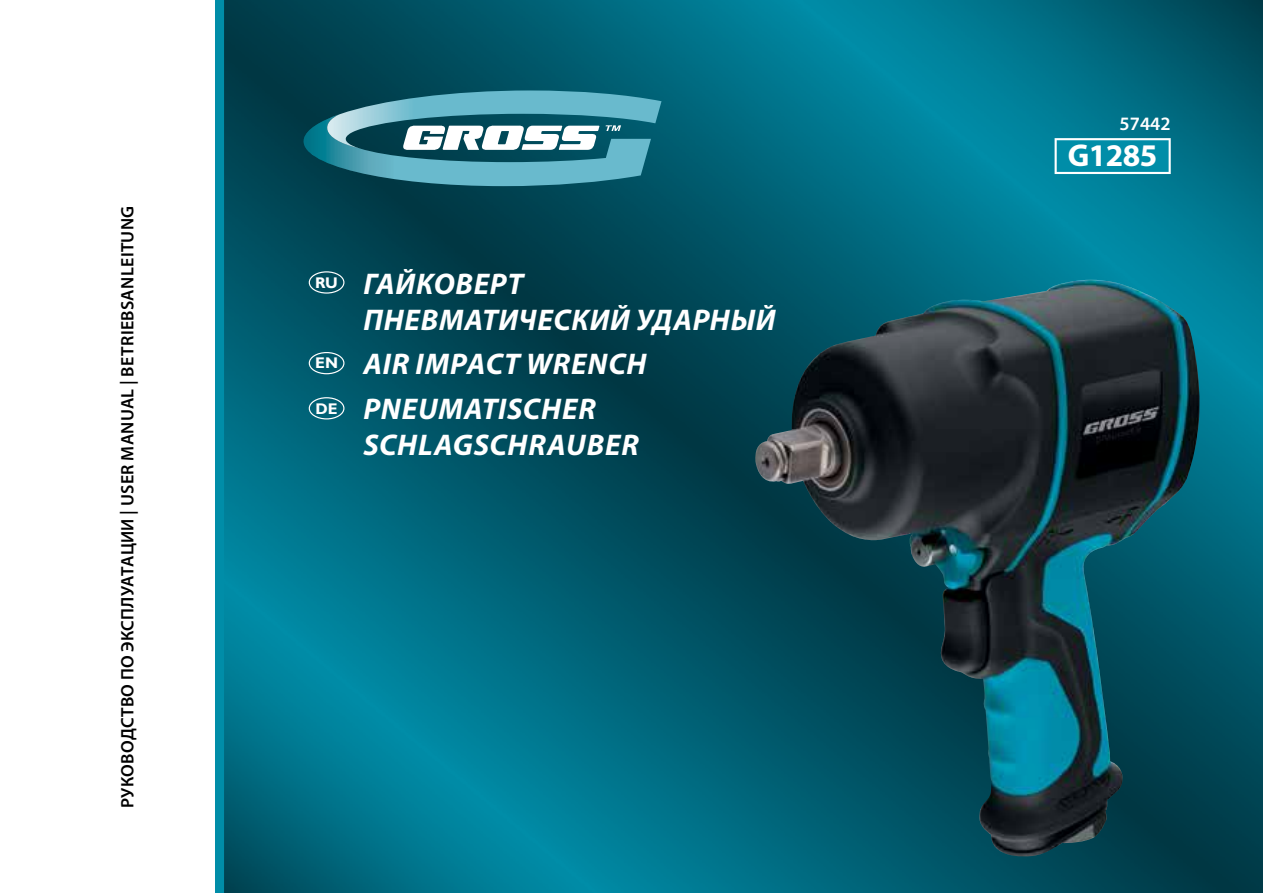
<style>
.page{position:relative;width:1263px;height:893px;background:#fff}
.page>*{position:absolute;margin:0;border:0;box-sizing:border-box;transform-origin:0 0}
.t1{font:700 31.8px "Myriad Pro";letter-spacing:-.02em;color:#fff}
.t2{font:italic 700 30px/36px "Myriad Pro";letter-spacing:.025em;color:#fff}
.t3{font:600 18.9px "Myriad Pro";letter-spacing:.005em;color:#fff}
.t4{font:600 18px "Myriad Pro";letter-spacing:.015em;color:#000}
.t5{font:700 15.3px "Gill Sans";color:#fff}
</style>
<div class="page">
<img style="left:224px;top:0;width:976px;height:893px">
<div style="left:215px;top:0;width:9px;height:893px;background:#008da8"></div>
<svg style="left:297px;top:90px;width:364px;height:96px;background:#4b8e9d"></svg>
<svg style="left:1054px;top:138px;width:117px;height:36px;background:#259db4"></svg>
<img style="left:1200px;top:0;width:63px;height:893px">
<img style="left:755px;top:280px;width:446px;height:579px">
<div style="left:309px;top:397px;width:35px;height:22px;border:1px solid #fff;border-radius:50%"></div>
<div style="left:309px;top:352px;width:35px;height:22px;border:1px solid #fff;border-radius:50%"></div>
<div style="left:309px;top:271px;width:35px;height:23px;border:1px solid #fff;border-radius:50%"></div>
<p class="t4" style="left:116px;top:808px;width:604px;rotate:-90deg">РУКОВОДСТВО ПО ЭКСПЛУАТАЦИИ | USER MANUAL | BETRIEBSANLEITUNG</p>
<p class="t5" style="left:315px;top:273px;width:24px">RU</p>
<p class="t5" style="left:315px;top:354px;width:24px">EN</p>
<p class="t5" style="left:316px;top:399px;width:24px">DE</p>
<p class="t2" style="left:363px;top:265px;width:414px">ГАЙКОВЕРТ<br>ПНЕВМАТИЧЕСКИЙ УДАРНЫЙ</p>
<p class="t2" style="left:363px;top:341px;width:284px;line-height:44.4px">AIR IMPACT WRENCH<br>PNEUMATISCHER</p>
<p class="t2" style="left:363px;top:426px;width:277px">SCHLAGSCHRAUBER</p>
<p class="t3" style="left:1119px;top:112px;width:53px">57442</p>
<p class="t1" style="left:1068px;top:135px;width:91px">G1285</p>
</div>
